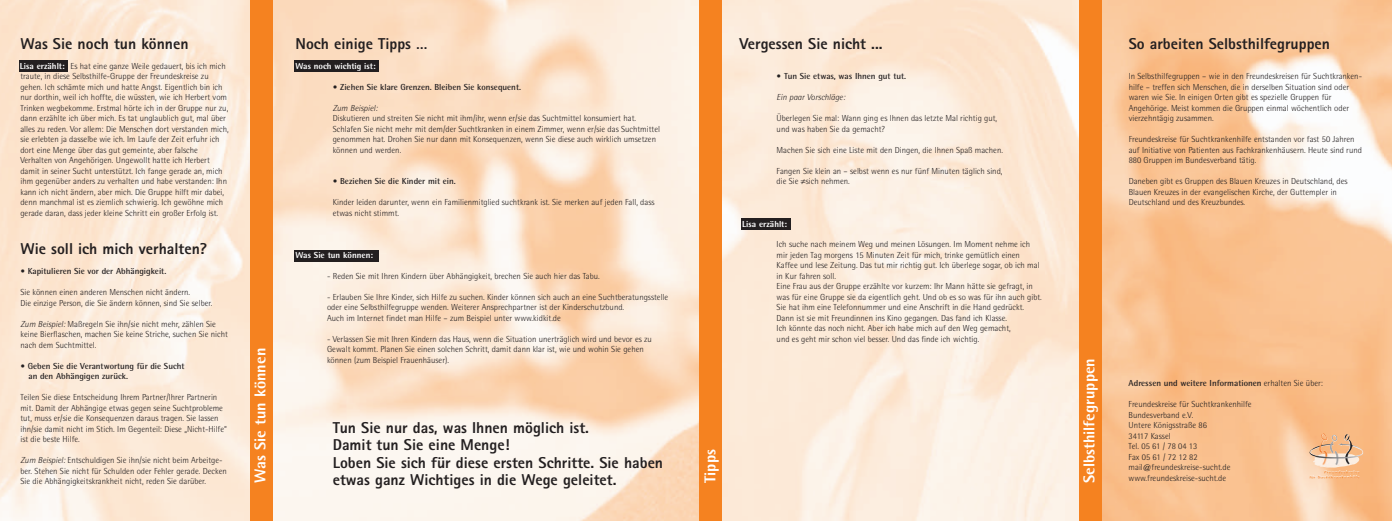
<style>
.page{position:relative;width:1392px;height:521px;background:#fff}
.page>*{position:absolute;margin:0;border:0;box-sizing:border-box;transform-origin:0 0}
.t1{font:800 15.75px/17.5px "Rotis Sans Serif";color:#231f20}
.t2{font:800 15.75px "Rotis Semi Sans";color:#fff}
.t3{font:300 8.75px/10.5px "Rotis Semi Sans";color:#231f20}
.t4{font:700 8.75px/10.5px "Rotis Semi Sans";color:#231f20}
.t5{font:800 8.75px "Rotis Semi Sans";color:#fff}
.t6{font:italic 300 8.75px "Rotis Semi Sans";color:#231f20}
.s1{font-style:italic}
.s2{font-weight:300}
</style>
<div class="page">
<img style="left:273px;top:0;width:426px;height:521px">
<img style="left:0;top:0;width:251px;height:521px">
<img style="left:1101px;top:0;width:290px;height:521px">
<div style="left:251px;top:0;width:22px;height:521px;background:#f58220"></div>
<div style="left:699px;top:0;width:23px;height:521px;background:#f58220"></div>
<div style="left:1079px;top:0;width:22px;height:521px;background:#f58220"></div>
<div style="left:19px;top:60px;width:48px;height:12px;background:#231f20"></div>
<div style="left:294px;top:60px;width:84px;height:12px;background:#231f20"></div>
<div style="left:294px;top:250px;width:85px;height:12px;background:#231f20"></div>
<div style="left:741px;top:218px;width:50px;height:12px;background:#231f20"></div>
<img style="left:1311px;top:476px;width:48px;height:2px">
<h1 class="t1" style="left:20px;top:36px;width:170px">Was Sie noch tun können</h1>
<p class="t3" style="left:20px;top:62px;width:210px;text-indent:50px">Es hat eine ganze Weile gedauert, bis ich mich traute, in diese Selbsthilfe-Gruppe der Freundeskreise zu gehen. Ich schämte mich und hatte Angst. Eigentlich bin ich nur dorthin, weil ich hoffte, die wüssten, wie ich Herbert vom Trinken wegbekomme. Erstmal hörte ich in der Gruppe nur zu, dann erzählte ich über mich. Es tat unglaublich gut, mal über alles zu reden. Vor allem: Die Menschen dort verstanden mich, sie erlebten ja dasselbe wie ich. Im Laufe der Zeit erfuhr ich dort eine Menge über das gut gemeinte, aber falsche Verhalten von Angehörigen. Ungewollt hatte ich Herbert damit in seiner Sucht unterstützt. Ich fange gerade an, mich ihm gegenüber anders zu verhalten und habe verstanden: Ihn kann ich nicht ändern, aber mich. Die Gruppe hilft mir dabei, denn manchmal ist es ziemlich schwierig. Ich gewöhne mich gerade daran, dass jeder kleine Schritt ein großer Erfolg ist.</p>
<h1 class="t1" style="left:20px;top:242px;width:188px">Wie soll ich mich verhalten?</h1>
<p class="t4" style="left:20px;top:267px;width:147px">• Kapitulieren Sie vor der Abhängigkeit.</p>
<p class="t3" style="left:20px;top:288px;width:193px">Sie können einen anderen Menschen nicht ändern.<br>Die einzige Person, die Sie ändern können, sind Sie selber.</p>
<p class="t3" style="left:20px;top:319px;width:209px"><span class="s1">Zum Beispiel:</span> Maßregeln Sie ihn/sie nicht mehr, zählen Sie keine Bierflaschen, machen Sie keine Striche, suchen Sie nicht nach dem Suchtmittel.</p>
<p class="t4" style="left:28px;top:361px;width:158px;text-indent:-8px">• Geben Sie die Verantwortung für die Sucht an den Abhängigen zurück.</p>
<p class="t3" style="left:20px;top:393px;width:208px">Teilen Sie diese Entscheidung Ihrem Partner/Ihrer Partnerin mit. Damit der Abhängige etwas gegen seine Suchtprobleme tut, muss er/sie die Konsequenzen daraus tragen. Sie lassen ihn/sie damit nicht im Stich. Im Gegenteil: Diese „Nicht-Hilfe“ ist die beste Hilfe.</p>
<p class="t3" style="left:20px;top:456px;width:208px"><span class="s1">Zum Beispiel:</span> Entschuldigen Sie ihn/sie nicht beim Arbeitge&shy;ber. Stehen Sie nicht für Schulden oder Fehler gerade. Decken<br>Sie die Abhängigkeitskrankheit nicht, reden Sie darüber.</p>
<p class="t5" style="left:20px;top:63px;width:46px">Lisa erzählt:</p>
<h1 class="t2" style="left:254px;top:483px;width:136px;rotate:-90deg">Was Sie tun können</h1>
<h1 class="t1" style="left:295px;top:36px;width:134px">Noch einige Tipps …</h1>
<p class="t5" style="left:295px;top:63px;width:82px">Was noch wichtig ist:</p>
<p class="t4" style="left:333px;top:83px;width:190px">• Ziehen Sie klare Grenzen. Bleiben Sie konsequent.</p>
<p class="t6" style="left:333px;top:105px;width:46px">Zum Beispiel:</p>
<p class="t3" style="left:333px;top:114px;width:329px">Diskutieren und streiten Sie nicht mit ihm/ihr, wenn er/sie das Suchtmittel konsumiert hat.<br>Schlafen Sie nicht mehr mit dem/der Suchtkranken in einem Zimmer, wenn er/sie das Suchtmittel genommen hat. Drohen Sie nur dann mit Konsequenzen, wenn Sie diese auch wirklich umsetzen können und werden.</p>
<p class="t4" style="left:333px;top:177px;width:125px">• Beziehen Sie die Kinder mit ein.</p>
<p class="t3" style="left:333px;top:198px;width:323px">Kinder leiden darunter, wenn ein Familienmitglied suchtkrank ist. Sie merken auf jeden Fall, dass etwas nicht stimmt.</p>
<p class="t5" style="left:295px;top:252px;width:79px">Was Sie tun können:</p>
<p class="t3" style="left:327px;top:272px;width:274px">- Reden Sie mit Ihren Kindern über Abhängigkeit, brechen Sie auch hier das Tabu.</p>
<p class="t3" style="left:327px;top:293px;width:343px">- Erlauben Sie Ihre Kinder, sich Hilfe zu suchen. Kinder können sich auch an eine Suchtberatungsstelle oder eine Selbsthilfegruppe wenden. Weiterer Ansprechpartner ist der Kinderschutzbund.<br>Auch im Internet findet man Hilfe – zum Beispiel unter www.kidkit.de</p>
<p class="t3" style="left:327px;top:335px;width:326px">- Verlassen Sie mit Ihren Kindern das Haus, wenn die Situation unerträglich wird und bevor es zu<br>Gewalt kommt. Planen Sie einen solchen Schritt, damit dann klar ist, wie und wohin Sie gehen können (zum Beispiel Frauenhäuser).</p>
<h1 class="t1" style="left:333px;top:420px;width:332px">Tun Sie nur das, was Ihnen möglich ist.<br>Damit tun Sie eine Menge!<br>Loben Sie sich für diese ersten Schritte. Sie haben etwas ganz Wichtiges in die Wege geleitet.</h1>
<h1 class="t1" style="left:739px;top:36px;width:145px">Vergessen Sie nicht ...</h1>
<p class="t4" style="left:776px;top:72px;width:131px">• Tun Sie etwas, was Ihnen gut tut.</p>
<p class="t6" style="left:776px;top:94px;width:70px">Ein paar Vorschläge:</p>
<p class="t3" style="left:776px;top:114px;width:222px">Überlegen Sie mal: Wann ging es Ihnen das letzte Mal richtig gut, und was haben Sie da gemacht?</p>
<p class="t3" style="left:776px;top:146px;width:228px">Machen Sie sich eine Liste mit den Dingen, die Ihnen Spaß machen.</p>
<p class="t3" style="left:776px;top:167px;width:227px">Fangen Sie klein an – selbst wenn es nur fünf Minuten täglich sind, die Sie ≠sich nehmen.</p>
<p class="t5" style="left:742px;top:221px;width:46px">Lisa erzählt:</p>
<p class="t3" style="left:776px;top:240px;width:267px">Ich suche nach meinem Weg und meinen Lösungen. Im Moment nehme ich mir jeden Tag morgens 15 Minuten Zeit für mich, trinke gemütlich einen Kaffee und lese Zeitung. Das tut mir richtig gut. Ich überlege sogar, ob ich mal in Kur fahren soll.<br>Eine Frau aus der Gruppe erzählte vor kurzem: Ihr Mann hätte sie gefragt, in was für eine Gruppe sie da eigentlich geht. Und ob es so was für ihn auch gibt.<br>Sie hat ihm eine Telefonnummer und eine Anschrift in die Hand gedrückt.<br>Dann ist sie mit Freundinnen ins Kino gegangen. Das fand ich Klasse.<br>Ich könnte das noch nicht. Aber ich habe mich auf den Weg gemacht,<br>und es geht mir schon viel besser. Und das finde ich wichtig.</p>
<h1 class="t2" style="left:704px;top:483px;width:35px;rotate:-90deg">Tipps</h1>
<h1 class="t1" style="left:1128px;top:36px;width:203px">So arbeiten Selbsthilfegruppen</h1>
<p class="t3" style="left:1128px;top:72px;width:235px">In Selbsthilfegruppen – wie in den Freundeskreisen für Suchtkranken&shy;hilfe – treffen sich Menschen, die in derselben Situation sind oder waren wie Sie. In einigen Orten gibt es spezielle Gruppen für Angehörige. Meist kommen die Gruppen einmal wöchentlich oder vierzehntägig zusammen.</p>
<p class="t3" style="left:1128px;top:135px;width:235px">Freundeskreise für Suchtkrankenhilfe entstanden vor fast 50 Jahren auf Initiative von Patienten aus Fachkrankenhäusern. Heute sind rund<br>880 Gruppen im Bundesverband tätig.</p>
<p class="t3" style="left:1128px;top:177px;width:220px">Daneben gibt es Gruppen des Blauen Kreuzes in Deutschland, des<br>Blauen Kreuzes in der evangelischen Kirche, der Guttempler in<br>Deutschland und des Kreuzbundes.</p>
<h1 class="t2" style="left:1083px;top:483px;width:126px;rotate:-90deg">Selbsthilfegruppen</h1>
<p class="t4" style="left:1128px;top:379px;width:196px">Adressen und weitere Informationen <span class="s2">erhalten Sie über:</span></p>
<p class="t3" style="left:1128px;top:400px;width:124px">Freundeskreise für Suchtkrankenhilfe<br>Bundesverband e.V.<br>Untere Königsstraße 86<br>34117 Kassel<br>Tel. 05 61 / 78 04 13<br>Fax 05 61 / 72 12 82 mail@freundeskreise-sucht.de www.freundeskreise-sucht.de</p>
</div>
